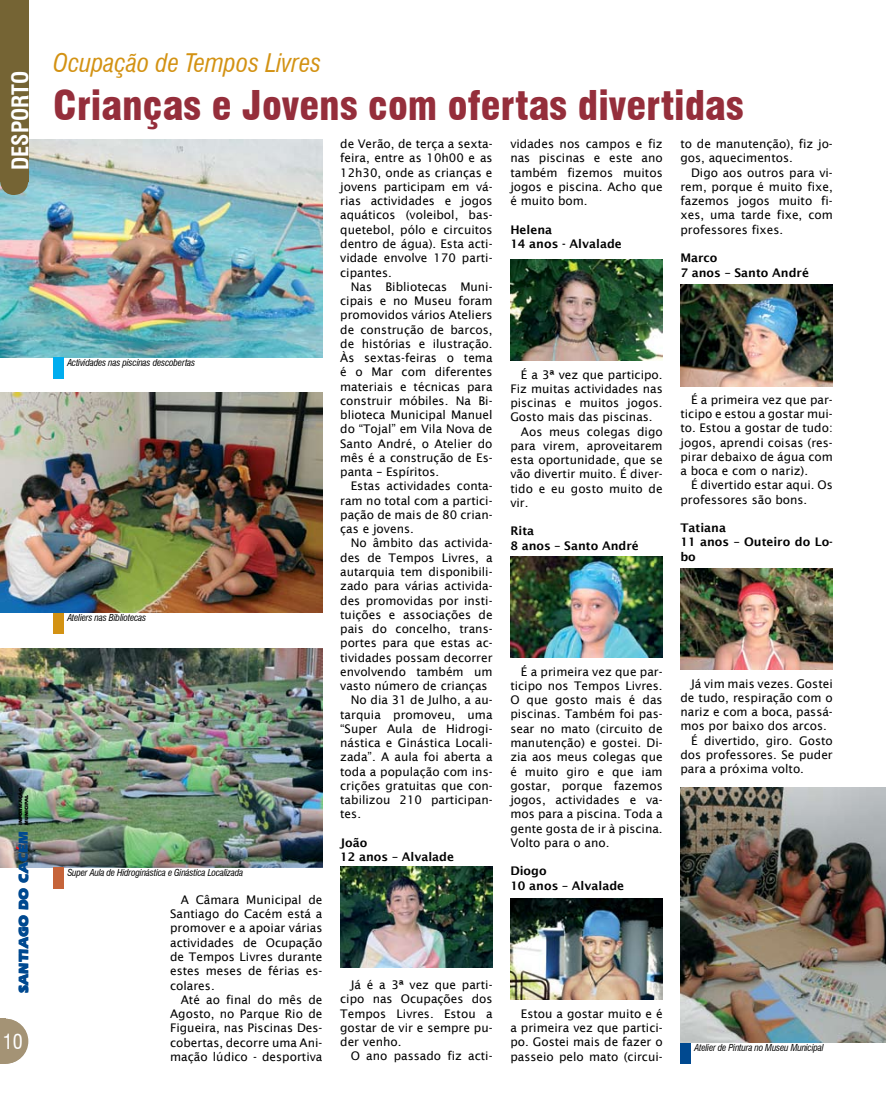
<style>
.page{position:relative;width:886px;height:1117px;background:#fff}
.page>*{position:absolute;margin:0;border:0;box-sizing:border-box;transform-origin:0 0}
.t1{font:900 condensed 40px "Swiss 721 BT";color:#952e3b}
.t2{font:italic condensed 25px "Swiss 721 BT";color:#d39213}
.t3{font:700 condensed 22.5px "Swiss 721 BT";color:#fff}
.t4{font:condensed 20px "Swiss 721 BT";color:#fff}
.t5{font:900 13.75px "Eras IT Cby BT";color:#004990}
.t6{font:11.88px/14.2px "Lucida Sans";color:#000;text-align:justify}
.t7{font:600 11.88px/14.2px "Lucida Sans";color:#000}
.t8{font:italic condensed 9.38px "Swiss 721 BT";letter-spacing:-.02em;color:#000}
.t9{font:900 5px/6px "Eras IT Cby BT";color:#000}
</style>
<div class="page">
<img style="left:0;top:139px;width:322px;height:218px">
<img style="left:0;top:648px;width:322px;height:219px">
<div style="left:0;top:0;width:29px;height:182px;background:#756434"></div>
<svg style="left:0;top:182px;width:28px;height:13px"></svg>
<div style="left:680px;top:1042px;width:11px;height:21px;background:#004990"></div>
<div style="left:53px;top:867px;width:11px;height:21px;background:#c6643a"></div>
<div style="left:53px;top:357px;width:11px;height:21px;background:#00adef"></div>
<div style="left:53px;top:612px;width:11px;height:21px;background:#d39213"></div>
<svg style="left:5px;top:1018px;width:23px;height:45px"></svg>
<div style="left:0;top:1018px;width:5px;height:45px;background:#a49375"></div>
<svg style="left:16px;top:845px;width:4px;height:4px"></svg>
<img style="left:0;top:393px;width:322px;height:219px">
<img style="left:340px;top:866px;width:153px;height:101px">
<img style="left:510px;top:259px;width:153px;height:101px">
<img style="left:510px;top:556px;width:153px;height:101px">
<img style="left:510px;top:898px;width:153px;height:101px">
<img style="left:680px;top:285px;width:153px;height:101px">
<img style="left:680px;top:568px;width:153px;height:101px">
<img style="left:680px;top:787px;width:206px;height:255px">
<h3 class="t3" style="left:7px;top:170px;width:101px;rotate:-90deg">DESPORTO</h3>
<p class="t9" style="left:17px;top:824px;width:39px;rotate:-90deg">INFORMAÇÃO<br>MUNICIPAL</p>
<p class="t5" style="left:15px;top:992px;width:163px;rotate:-90deg">SANTIAGO DO CACEM</p>
<h3 class="t4" style="left:3px;top:1029px;width:21px">10</h3>
<h2 class="t2" style="left:53px;top:48px;width:270px">Ocupação de Tempos Livres</h2>
<h1 class="t1" style="left:53px;top:82px;width:692px">Crianças e Jovens com ofertas divertidas</h1>
<p class="t8" style="left:67px;top:357px;width:130px">Actividades nas piscinas descobertas</p>
<p class="t8" style="left:67px;top:611px;width:81px">Ateliers nas Bibliotecas</p>
<p class="t8" style="left:67px;top:866px;width:177px">Super Aula de Hidroginástica e Ginástica Localizada</p>
<p class="t6" style="left:170px;top:892px;width:154px;text-indent:11px">A Câmara Municipal de Santiago do Cacém está a promover e a apoiar várias actividades de Ocupação de Tempos Livres durante estes meses de férias es&shy;colares.</p>
<p class="t6" style="left:170px;top:992px;width:154px;text-indent:11px">Até ao final do mês de Agosto, no Parque Rio de Figueira, nas Piscinas Des&shy;cobertas, decorre uma Ani&shy;mação lúdico - desportiva</p>
<p class="t6" style="left:340px;top:137px;width:154px">de Verão, de terça a sexta&shy;feira, entre as 10h00 e as 12h30, onde as crianças e jovens participam em vá&shy;rias actividades e jogos aquáticos (voleibol, bas&shy;quetebol, pólo e circuitos dentro de água). Esta acti&shy;vidade envolve 170 parti&shy;cipantes.</p>
<p class="t6" style="left:340px;top:279px;width:154px;text-indent:11px">Nas Bibliotecas Muni&shy;cipais e no Museu foram promovidos vários Ateliers de construção de barcos, de histórias e ilustração.<br>Às sextas-feiras o tema é o Mar com diferentes materiais e técnicas para construir móbiles. Na Bi&shy;blioteca Municipal Manuel do “Tojal” em Vila Nova de Santo André, o Atelier do mês é a construção de Es&shy;panta – Espíritos.</p>
<p class="t6" style="left:340px;top:479px;width:154px;text-indent:11px">Estas actividades conta&shy;ram no total com a partici&shy;pação de mais de 80 crian&shy;ças e jovens.</p>
<p class="t6" style="left:351px;top:536px;width:143px">No âmbito das activida-</p>
<p class="t6" style="left:340px;top:550px;width:154px">des de Tempos Livres, a</p>
<p class="t6" style="left:340px;top:564px;width:154px">autarquia tem disponibili-</p>
<p class="t6" style="left:340px;top:578px;width:154px">zado para várias activida-</p>
<p class="t6" style="left:340px;top:593px;width:154px">des promovidas por insti-</p>
<p class="t6" style="left:340px;top:607px;width:154px">tuições e associações de</p>
<p class="t6" style="left:340px;top:621px;width:154px">pais do concelho, trans-</p>
<p class="t6" style="left:340px;top:635px;width:154px">portes para que estas ac-</p>
<p class="t6" style="left:340px;top:650px;width:154px">tividades possam decorrer</p>
<p class="t6" style="left:340px;top:664px;width:154px">envolvendo também um</p>
<p class="t6" style="left:340px;top:678px;width:149px">vasto número de crianças</p>
<p class="t6" style="left:351px;top:692px;width:143px">No dia 31 de Julho, a au-</p>
<p class="t6" style="left:340px;top:707px;width:154px">tarquia promoveu, uma</p>
<p class="t6" style="left:340px;top:721px;width:154px">“Super Aula de Hidrogi-</p>
<p class="t6" style="left:340px;top:735px;width:154px">nástica e Ginástica Locali-</p>
<p class="t6" style="left:340px;top:749px;width:154px">zada”. A aula foi aberta a</p>
<p class="t6" style="left:340px;top:764px;width:154px">toda a população com ins-</p>
<p class="t6" style="left:340px;top:778px;width:154px">crições gratuitas que con-</p>
<p class="t6" style="left:340px;top:792px;width:154px">tabilizou 210 participan-</p>
<p class="t6" style="left:340px;top:806px;width:22px">tes.</p>
<p class="t7" style="left:340px;top:835px;width:115px">João<br>12 anos – Alvalade</p>
<p class="t6" style="left:510px;top:137px;width:154px">vidades nos campos e fiz nas piscinas e este ano também fizemos muitos jogos e piscina. Acho que é muito bom.</p>
<p class="t7" style="left:510px;top:222px;width:113px">Helena<br>14 anos - Alvalade</p>
<p class="t6" style="left:521px;top:367px;width:143px">É a 3ª vez que participo.</p>
<p class="t6" style="left:510px;top:381px;width:154px">Fiz muitas actividades nas</p>
<p class="t6" style="left:510px;top:395px;width:154px">piscinas e muitos jogos.</p>
<p class="t6" style="left:510px;top:410px;width:144px">Gosto mais das piscinas.</p>
<p class="t6" style="left:521px;top:424px;width:143px">Aos meus colegas digo</p>
<p class="t6" style="left:510px;top:438px;width:154px">para virem, aproveitarem</p>
<p class="t6" style="left:510px;top:452px;width:154px">esta oportunidade, que se</p>
<p class="t6" style="left:510px;top:467px;width:154px">vão divertir muito. É diver-</p>
<p class="t6" style="left:510px;top:481px;width:154px">tido e eu gosto muito de</p>
<p class="t6" style="left:510px;top:495px;width:20px">vir.</p>
<p class="t7" style="left:510px;top:524px;width:130px">Rita<br>8 anos – Santo André</p>
<p class="t6" style="left:510px;top:664px;width:154px;text-indent:11px">É a primeira vez que par&shy;ticipo nos Tempos Livres.<br>O que gosto mais é das piscinas. Também foi pas&shy;sear no mato (circuito de manutenção) e gostei. Di&shy;zia aos meus colegas que é muito giro e que iam gostar, porque fazemos jogos, actividades e va&shy;mos para a piscina. Toda a gente gosta de ir à piscina.<br>Volto para o ano.</p>
<p class="t7" style="left:510px;top:863px;width:115px">Diogo<br>10 anos – Alvalade</p>
<p class="t6" style="left:340px;top:977px;width:154px;text-indent:11px">Já é a 3ª vez que parti&shy;cipo nas Ocupações dos Tempos Livres. Estou a gostar de vir e sempre pu&shy;der venho.</p>
<p class="t6" style="left:351px;top:1048px;width:143px">O ano passado fiz acti-</p>
<p class="t6" style="left:510px;top:1006px;width:154px;text-indent:11px">Estou a gostar muito e é a primeira vez que partici&shy;po. Gostei mais de fazer o passeio pelo mato (circui-</p>
<p class="t6" style="left:680px;top:137px;width:154px">to de manutenção), fiz jo&shy;gos, aquecimentos.</p>
<p class="t6" style="left:680px;top:165px;width:154px;text-indent:11px">Digo aos outros para vi&shy;rem, porque é muito fixe, fazemos jogos muito fi&shy;xes, uma tarde fixe, com professores fixes.</p>
<p class="t7" style="left:680px;top:251px;width:130px">Marco<br>7 anos – Santo André</p>
<p class="t6" style="left:680px;top:392px;width:154px;text-indent:11px">É a primeira vez que par&shy;ticipo e estou a gostar mui&shy;to. Estou a gostar de tudo: jogos, aprendi coisas (res&shy;pirar debaixo de água com a boca e com o nariz).</p>
<p class="t6" style="left:680px;top:478px;width:154px;text-indent:11px">É divertido estar aqui. Os professores são bons.</p>
<p class="t7" style="left:680px;top:520px;width:154px">Tatiana<br>11 anos – Outeiro do Lo&shy;bo</p>
<p class="t6" style="left:691px;top:676px;width:143px">Já vim mais vezes. Gostei</p>
<p class="t6" style="left:680px;top:690px;width:154px">de tudo, respiração com o</p>
<p class="t6" style="left:680px;top:704px;width:154px">nariz e com a boca, passá-</p>
<p class="t6" style="left:680px;top:718px;width:148px">mos por baixo dos arcos.</p>
<p class="t6" style="left:691px;top:733px;width:143px">É divertido, giro. Gosto</p>
<p class="t6" style="left:680px;top:747px;width:154px">dos professores. Se puder</p>
<p class="t6" style="left:680px;top:761px;width:125px">para a próxima volto.</p>
<p class="t8" style="left:694px;top:1041px;width:131px">Atelier de Pintura no Museu Municipal</p>
</div>
